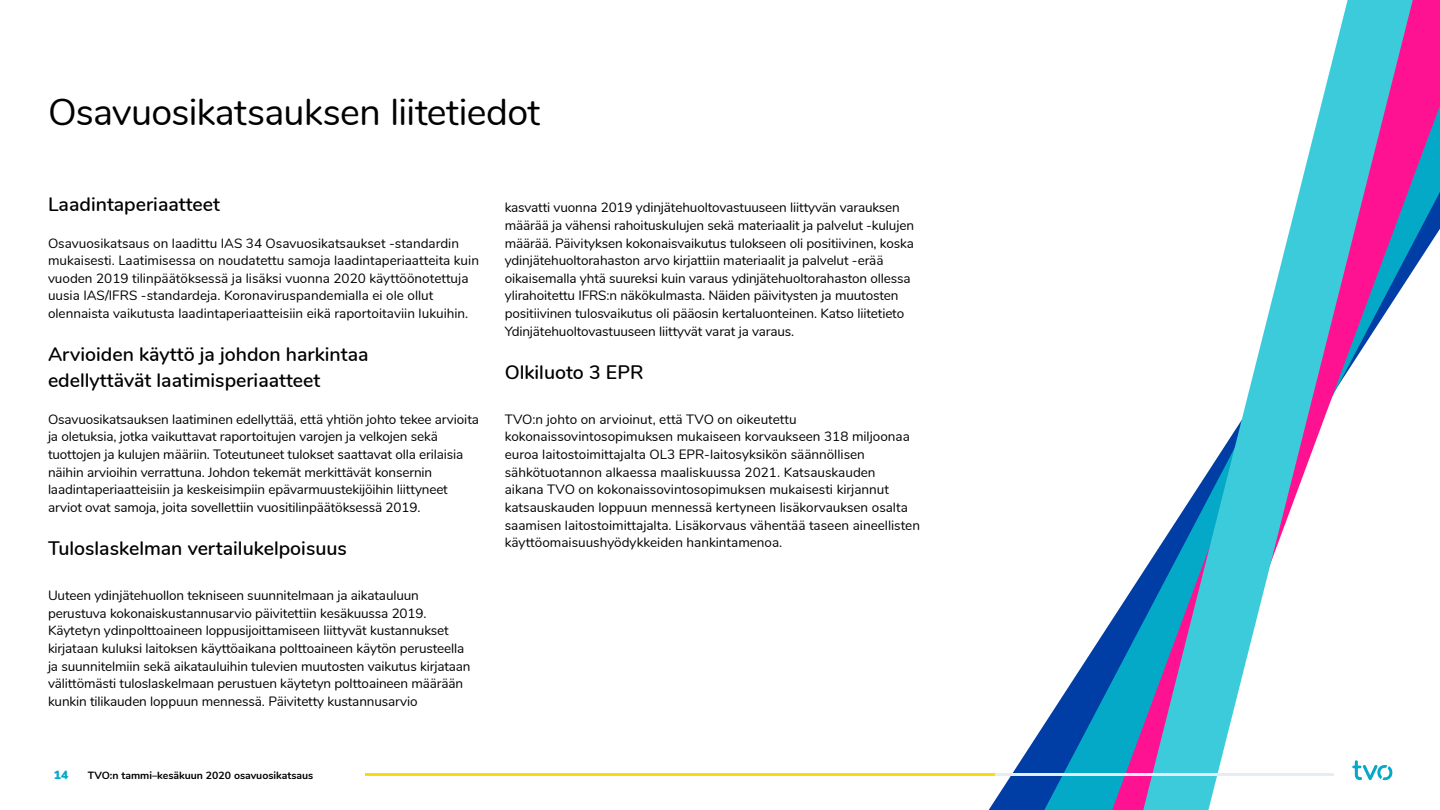
<style>
.page{position:relative;width:1440px;height:810px;background:#fff}
.page>*{position:absolute;margin:0;border:0;box-sizing:border-box;transform-origin:0 0}
.t1{font:37.5px "Nunito";letter-spacing:-.015em;color:#000}
.t2{font:600 19.5px/25.5px "Nunito";color:#000}
.t3{font:13.5px/17.6px "Nunito";letter-spacing:-.01em;color:#000}
.t4{font:900 12px "Nunito";color:#04a9c7}
.t5{font:700 10.5px "Nunito";color:#000}
</style>
<div class="page">
<svg style="left:989px;top:725px;width:55px;height:85px"></svg>
<svg style="left:1044px;top:620px;width:68px;height:190px"></svg>
<svg style="left:1112px;top:0;width:328px;height:810px"></svg>
<svg style="left:1143px;top:0;width:270px;height:810px"></svg>
<svg style="left:1352px;top:760px;width:40px;height:20px"></svg>
<hr style="left:365px;top:773px;width:969px;height:3px;background:#e6ecf6">
<hr style="left:365px;top:773px;width:49px;height:3px;background:#fadc0a">
<hr style="left:414px;top:773px;width:48px;height:3px;background:#fadc0a">
<hr style="left:462px;top:773px;width:49px;height:3px;background:#fadc0a">
<hr style="left:511px;top:773px;width:48px;height:3px;background:#fadc0a">
<hr style="left:559px;top:773px;width:49px;height:3px;background:#fadc0a">
<hr style="left:608px;top:773px;width:48px;height:3px;background:#fadc0a">
<hr style="left:656px;top:773px;width:48px;height:3px;background:#fadc0a">
<hr style="left:704px;top:773px;width:49px;height:3px;background:#fadc0a">
<hr style="left:753px;top:773px;width:48px;height:3px;background:#fadc0a">
<hr style="left:801px;top:773px;width:49px;height:3px;background:#fadc0a">
<hr style="left:850px;top:773px;width:48px;height:3px;background:#fadc0a">
<hr style="left:898px;top:773px;width:49px;height:3px;background:#fadc0a">
<hr style="left:947px;top:773px;width:48px;height:3px;background:#fadc0a">
<h1 class="t1" style="left:48px;top:84px;width:494px">Osavuosikatsauksen liitetiedot</h1>
<h2 class="t2" style="left:48px;top:191px;width:174px">Laadintaperiaatteet</h2>
<p class="t3" style="left:48px;top:233px;width:433px">Osavuosikatsaus on laadittu IAS 34 Osavuosikatsaukset -standardin mukaisesti. Laatimisessa on noudatettu samoja laadintaperiaatteita kuin vuoden 2019 tilinpäätöksessä ja lisäksi vuonna 2020 käyttöönotettuja uusia IAS/IFRS -standardeja. Koronaviruspandemialla ei ole ollut olennaista vaikutusta laadintaperiaatteisiin eikä raportoitaviin lukuihin.</p>
<h2 class="t2" style="left:48px;top:340px;width:322px">Arvioiden käyttö ja johdon harkintaa edellyttävät laatimisperiaatteet</h2>
<p class="t3" style="left:48px;top:409px;width:433px">Osavuosikatsauksen laatiminen edellyttää, että yhtiön johto tekee arvioita ja oletuksia, jotka vaikuttavat raportoitujen varojen ja velkojen sekä tuottojen ja kulujen määriin. Toteutuneet tulokset saattavat olla erilaisia näihin arvioihin verrattuna. Johdon tekemät merkittävät konsernin laadintaperiaatteisiin ja keskeisimpiin epävarmuustekijöihin liittyneet arviot ovat samoja, joita sovellettiin vuositilinpäätöksessä 2019.</p>
<h2 class="t2" style="left:48px;top:534px;width:300px">Tuloslaskelman vertailukelpoisuus</h2>
<p class="t3" style="left:48px;top:586px;width:424px">Uuteen ydinjätehuollon tekniseen suunnitelmaan ja aikatauluun perustuva kokonaiskustannusarvio päivitettiin kesäkuussa 2019.<br>Käytetyn ydinpolttoaineen loppusijoittamiseen liittyvät kustannukset kirjataan kuluksi laitoksen käyttöaikana polttoaineen käytön perusteella ja suunnitelmiin sekä aikatauluihin tulevien muutosten vaikutus kirjataan välittömästi tuloslaskelmaan perustuen käytetyn polttoaineen määrään kunkin tilikauden loppuun mennessä. Päivitetty kustannusarvio</p>
<p class="t4" style="left:54px;top:765px;width:16px">14</p>
<p class="t5" style="left:88px;top:768px;width:227px">TVO:n tammi–kesäkuun 2020 osavuosikatsaus</p>
<p class="t3" style="left:505px;top:198px;width:411px">kasvatti vuonna 2019 ydinjätehuoltovastuuseen liittyvän varauksen määrää ja vähensi rahoituskulujen sekä materiaalit ja palvelut -kulujen määrää. Päivityksen kokonaisvaikutus tulokseen oli positiivinen, koska ydinjätehuoltorahaston arvo kirjattiin materiaalit ja palvelut -erää oikaisemalla yhtä suureksi kuin varaus ydinjätehuoltorahaston ollessa ylirahoitettu IFRS:n näkökulmasta. Näiden päivitysten ja muutosten positiivinen tulosvaikutus oli pääosin kertaluonteinen. Katso liitetieto Ydinjätehuoltovastuuseen liittyvät varat ja varaus.</p>
<h2 class="t2" style="left:505px;top:358px;width:140px">Olkiluoto 3 EPR</h2>
<p class="t3" style="left:505px;top:409px;width:417px">TVO:n johto on arvioinut, että TVO on oikeutettu kokonaissovintosopimuksen mukaiseen korvaukseen 318 miljoonaa euroa laitostoimittajalta OL3 EPR-laitosyksikön säännöllisen sähkötuotannon alkaessa maaliskuussa 2021. Katsauskauden<br>aikana TVO on kokonaissovintosopimuksen mukaisesti kirjannut katsauskauden loppuun mennessä kertyneen lisäkorvauksen osalta saamisen laitostoimittajalta. Lisäkorvaus vähentää taseen aineellisten käyttöomaisuushyödykkeiden hankintamenoa.</p>
</div>
